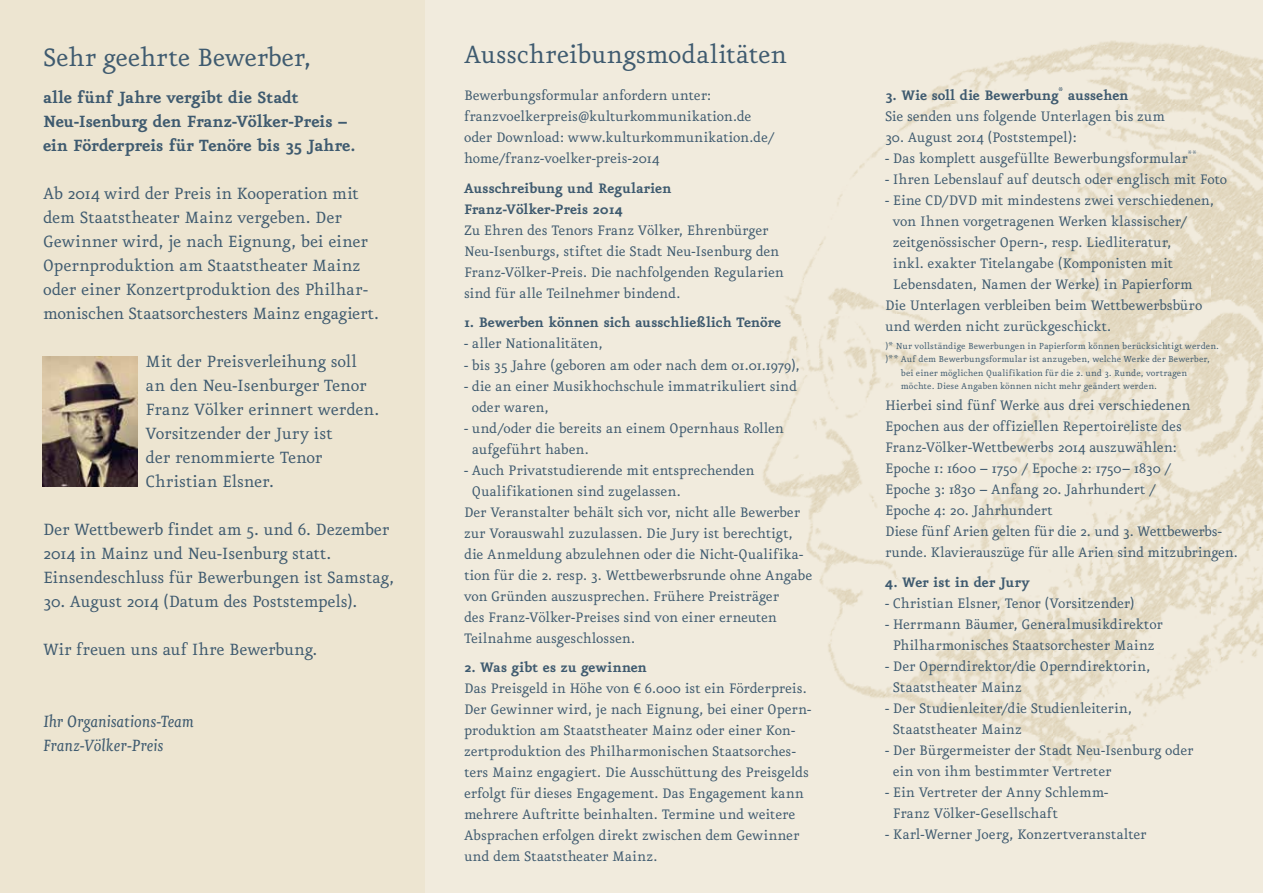
<style>
.page{position:relative;width:1263px;height:893px;background:#fff}
.page>*{position:absolute;margin:0;border:0;box-sizing:border-box;transform-origin:0 0}
.t1{font:30px "Eureka CE";letter-spacing:-.01em;color:#3e5a6f}
.t2{font:19.5px/24px "Eureka CE";letter-spacing:-.01em;color:#3e5a6f}
.t3{font:700 19.5px/24px "Eureka CE";letter-spacing:-.02em;color:#3e5a6f}
.t4{font:italic 19.5px/24px "Eureka CE";letter-spacing:-.01em;color:#3e5a6f}
.t5{font:16.5px/21px "Eureka CE";letter-spacing:-.01em;color:#3e5a6f}
.t6{font:700 16.5px/21px "Eureka CE";letter-spacing:-.015em;color:#3e5a6f}
.t7{font:10.5px "Eureka CE";letter-spacing:.005em;color:#3e5a6f}
.s1{font-weight:700}
</style>
<div class="page">
<div style="left:0;top:0;width:425px;height:893px;background:#ede5d1"></div>
<img style="left:425px;top:0;width:838px;height:893px">
<img style="left:43px;top:356px;width:94px;height:131px">
<h1 class="t1" style="left:43px;top:43px;width:270px">Sehr geehrte Bewerber,</h1>
<p class="t3" style="left:43px;top:85px;width:314px">alle fünf Jahre vergibt die Stadt<br>Neu-Isenburg den Franz-Völker-Preis – ein Förderpreis für Tenöre bis 35 Jahre.</p>
<p class="t2" style="left:43px;top:181px;width:337px">Ab 2014 wird der Preis in Kooperation mit dem Staatstheater Mainz vergeben. Der Gewinner wird, je nach Eignung, bei einer Opernproduktion am Staatstheater Mainz oder einer Konzertproduktion des Philhar&shy;monischen Staatsorchesters Mainz engagiert.</p>
<p class="t2" style="left:146px;top:349px;width:235px">Mit der Preisverleihung soll an den Neu-Isenburger Tenor<br>Franz Völker erinnert werden.<br>Vorsitzender der Jury ist<br>der renommierte Tenor<br>Christian Elsner.</p>
<p class="t2" style="left:43px;top:517px;width:353px">Der Wettbewerb findet am 5. und 6. Dezember<br>2014 in Mainz und Neu-Isenburg statt.<br>Einsendeschluss für Bewerbungen ist Samstag,</p>
<p class="t2" style="left:43px;top:589px;width:316px">30. August 2014 (Datum des Poststempels).</p>
<p class="t2" style="left:43px;top:637px;width:276px">Wir freuen uns auf Ihre Bewerbung.</p>
<p class="t4" style="left:43px;top:709px;width:153px">Ihr Organisations-Team<br>Franz-Völker-Preis</p>
<h1 class="t1" style="left:464px;top:40px;width:324px">Ausschreibungsmodalitäten</h1>
<p class="t5" style="left:464px;top:85px;width:312px">Bewerbungsformular anfordern unter: franzvoelkerpreis@kulturkommunikation.de oder Download: www.kulturkommunikation.de/ home/franz-voelker-preis-2014</p>
<p class="t6" style="left:464px;top:178px;width:209px">Ausschreibung und Regularien<br>Franz-Völker-Preis 2014</p>
<p class="t5" style="left:464px;top:220px;width:321px">Zu Ehren des Tenors Franz Völker, Ehrenbürger Neu-Isenburgs, stiftet die Stadt Neu-Isenburg den Franz-Völker-Preis. Die nachfolgenden Regularien sind für alle Teilnehmer bindend.</p>
<p class="t6" style="left:464px;top:312px;width:319px">1. Bewerben können sich ausschließlich Tenöre</p>
<p class="t5" style="left:464px;top:333px;width:140px">- aller Nationalitäten,</p>
<p class="t5" style="left:464px;top:354px;width:337px">- bis 35 Jahre (geboren am oder nach dem 01.01.1979),</p>
<p class="t5" style="left:472px;top:375px;width:327px;text-indent:-8px">- die an einer Musikhochschule immatrikuliert sind oder waren,</p>
<p class="t5" style="left:472px;top:417px;width:314px;text-indent:-8px">- und/oder die bereits an einem Opernhaus Rollen aufgeführt haben.</p>
<p class="t5" style="left:464px;top:459px;width:292px">- Auch Privatstudierende mit entsprechenden</p>
<p class="t5" style="left:472px;top:480px;width:210px">Qualifikationen sind zugelassen.</p>
<p class="t5" style="left:464px;top:501px;width:338px">Der Veranstalter behält sich vor, nicht alle Bewerber</p>
<p class="t5" style="left:464px;top:522px;width:330px">zur Vorauswahl zuzulassen. Die Jury ist berechtigt,</p>
<p class="t5" style="left:464px;top:543px;width:341px">die Anmeldung abzulehnen oder die Nicht-Qualifika-</p>
<p class="t5" style="left:464px;top:564px;width:350px">tion für die 2. resp. 3. Wettbewerbsrunde ohne Angabe</p>
<p class="t5" style="left:464px;top:585px;width:317px">von Gründen auszusprechen. Frühere Preisträger</p>
<p class="t5" style="left:464px;top:606px;width:314px">des Franz-Völker-Preises sind von einer erneuten</p>
<p class="t5" style="left:464px;top:627px;width:173px">Teilnahme ausgeschlossen.</p>
<p class="t6" style="left:464px;top:657px;width:185px">2. Was gibt es zu gewinnen</p>
<p class="t5" style="left:464px;top:678px;width:349px">Das Preisgeld in Höhe von € 6.000 ist ein Förderpreis.<br>Der Gewinner wird, je nach Eignung, bei einer Opern&shy;produktion am Staatstheater Mainz oder einer Kon&shy;zertproduktion des Philharmonischen Staatsorches&shy;ters Mainz engagiert. Die Ausschüttung des Preisgelds erfolgt für dieses Engagement. Das Engagement kann mehrere Auftritte beinhalten. Termine und weitere Absprachen erfolgen direkt zwischen dem Gewinner und dem Staatstheater Mainz.</p>
<p class="t5" style="left:885px;top:85px;width:282px"><span class="s1">3. Wie soll die Bewerbung</span><sup>*</sup> <span class="s1">aussehen<br></span>Sie senden uns folgende Unterlagen bis zum</p>
<p class="t5" style="left:885px;top:127px;width:193px">30. August 2014 (Poststempel):</p>
<p class="t5" style="left:885px;top:148px;width:313px">- Das komplett ausgefüllte Bewerbungsformular<sup>**</sup></p>
<p class="t5" style="left:885px;top:169px;width:344px">- Ihren Lebenslauf auf deutsch oder englisch mit Foto</p>
<p class="t5" style="left:885px;top:190px;width:331px">- Eine CD/DVD mit mindestens zwei verschiedenen,</p>
<p class="t5" style="left:893px;top:211px;width:296px">von Ihnen vorgetragenen Werken klassischer/</p>
<p class="t5" style="left:893px;top:232px;width:280px">zeitgenössischer Opern-, resp. Liedliteratur,</p>
<p class="t5" style="left:893px;top:253px;width:282px">inkl. exakter Titelangabe (Komponisten mit</p>
<p class="t5" style="left:893px;top:274px;width:301px">Lebensdaten, Namen der Werke) in Papierform</p>
<p class="t5" style="left:885px;top:295px;width:319px">Die Unterlagen verbleiben beim Wettbewerbsbüro</p>
<p class="t5" style="left:885px;top:316px;width:228px">und werden nicht zurückgeschickt.</p>
<p class="t7" style="left:885px;top:340px;width:335px">)* Nur vollständige Bewerbungen in Papierform können berücksichtigt werden.</p>
<p class="t7" style="left:885px;top:354px;width:326px">)** Auf dem Bewerbungsformular ist anzugeben, welche Werke der Bewerber,</p>
<p class="t7" style="left:901px;top:367px;width:288px">bei einer möglichen Qualifikation für die 2. und 3. Runde, vortragen</p>
<p class="t7" style="left:901px;top:381px;width:258px">möchte. Diese Angaben können nicht mehr geändert werden.</p>
<p class="t5" style="left:885px;top:395px;width:354px">Hierbei sind fünf Werke aus drei verschiedenen Epochen aus der offiziellen Repertoireliste des Franz-Völker-Wettbewerbs 2014 auszuwählen:<br>Epoche 1: 1600 – 1750 / Epoche 2: 1750– 1830 /<br>Epoche 3: 1830 – Anfang 20. Jahrhundert /<br>Epoche 4: 20. Jahrhundert<br>Diese fünf Arien gelten für die 2. und 3. Wettbewerbs&shy;runde. Klavierauszüge für alle Arien sind mitzubringen.</p>
<p class="t6" style="left:885px;top:571px;width:146px">4. Wer ist in der Jury</p>
<p class="t5" style="left:885px;top:592px;width:251px">- Christian Elsner, Tenor (Vorsitzender)</p>
<p class="t5" style="left:885px;top:613px;width:279px;text-align:center">- Herrmann Bäumer, Generalmusikdirektor<br>Philharmonisches Staatsorchester Mainz</p>
<p class="t5" style="left:893px;top:655px;width:259px;text-indent:-8px">- Der Operndirektor/die Operndirektorin,<br>Staatstheater Mainz</p>
<p class="t5" style="left:893px;top:697px;width:241px;text-indent:-8px">- Der Studienleiter/die Studienleiterin,<br>Staatstheater Mainz</p>
<p class="t5" style="left:893px;top:739px;width:302px;text-indent:-8px">- Der Bürgermeister der Stadt Neu-Isenburg oder ein von ihm bestimmter Vertreter</p>
<p class="t5" style="left:893px;top:781px;width:217px;text-indent:-8px">- Ein Vertreter der Anny Schlemm-<br>Franz Völker-Gesellschaft</p>
<p class="t5" style="left:885px;top:823px;width:263px">- Karl-Werner Joerg, Konzertveranstalter</p>
</div>
